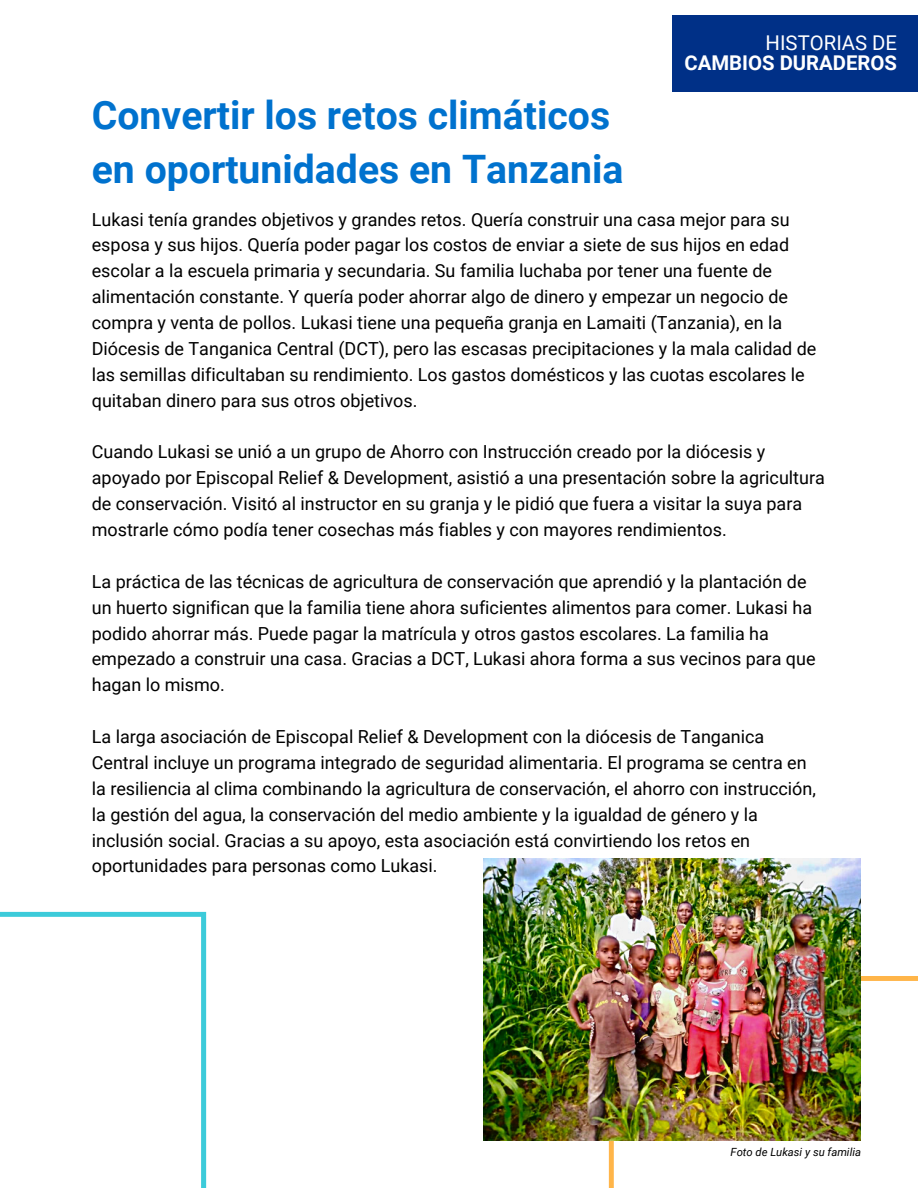
<style>
.page{position:relative;width:918px;height:1188px;background:#fff}
.page>*{position:absolute;margin:0;border:0;box-sizing:border-box;transform-origin:0 0}
.t1{font:700 39.15px/53.8px "Roboto";color:#0072ce}
.t2{font:700 20.4px "Roboto";color:#fff}
.t3{font:20.4px "Roboto";color:#fff}
.t4{font:18px/25.8px "Roboto";color:#000}
.t5{font:italic 11.25px "Roboto";color:#000}
</style>
<div class="page">
<svg style="left:609px;top:976px;width:309px;height:212px"></svg>
<img style="left:484px;top:858px;width:377px;height:283px">
<svg style="left:0;top:912px;width:206px;height:276px"></svg>
<div style="left:673px;top:15px;width:245px;height:76px;background:#003087"></div>
<h1 class="t1" style="left:92px;top:88px;width:533px">Convertir los retos climáticos en oportunidades en Tanzania</h1>
<p class="t3" style="left:766px;top:31px;width:133px">HISTORIAS DE</p>
<p class="t2" style="left:684px;top:51px;width:214px">CAMBIOS DURADEROS</p>
<p class="t4" style="left:92px;top:207px;width:726px">Lukasi tenía grandes objetivos y grandes retos. Quería construir una casa mejor para su esposa y sus hijos. Quería poder pagar los costos de enviar a siete de sus hijos en edad escolar a la escuela primaria y secundaria. Su familia luchaba por tener una fuente de alimentación constante. Y quería poder ahorrar algo de dinero y empezar un negocio de compra y venta de pollos. Lukasi tiene una pequeña granja en Lamaiti (Tanzania), en la Diócesis de Tanganica Central (DCT), pero las escasas precipitaciones y la mala calidad de las semillas dificultaban su rendimiento. Los gastos domésticos y las cuotas escolares le quitaban dinero para sus otros objetivos.</p>
<p class="t4" style="left:92px;top:439px;width:735px">Cuando Lukasi se unió a un grupo de Ahorro con Instrucción creado por la diócesis y apoyado por Episcopal Relief &amp; Development, asistió a una presentación sobre la agricultura de conservación. Visitó al instructor en su granja y le pidió que fuera a visitar la suya para mostrarle cómo podía tener cosechas más fiables y con mayores rendimientos.</p>
<p class="t4" style="left:92px;top:569px;width:725px">La práctica de las técnicas de agricultura de conservación que aprendió y la plantación de un huerto significan que la familia tiene ahora suficientes alimentos para comer. Lukasi ha podido ahorrar más. Puede pagar la matrícula y otros gastos escolares. La familia ha empezado a construir una casa. Gracias a DCT, Lukasi ahora forma a sus vecinos para que hagan lo mismo.</p>
<p class="t4" style="left:92px;top:724px;width:726px">La larga asociación de Episcopal Relief &amp; Development con la diócesis de Tanganica Central incluye un programa integrado de seguridad alimentaria. El programa se centra en la resiliencia al clima combinando la agricultura de conservación, el ahorro con instrucción, la gestión del agua, la conservación del medio ambiente y la igualdad de género y la inclusión social. Gracias a su apoyo, esta asociación está convirtiendo los retos en oportunidades para personas como Lukasi.</p>
<p class="t5" style="left:731px;top:1145px;width:132px">Foto de Lukasi y su familia</p>
</div>
